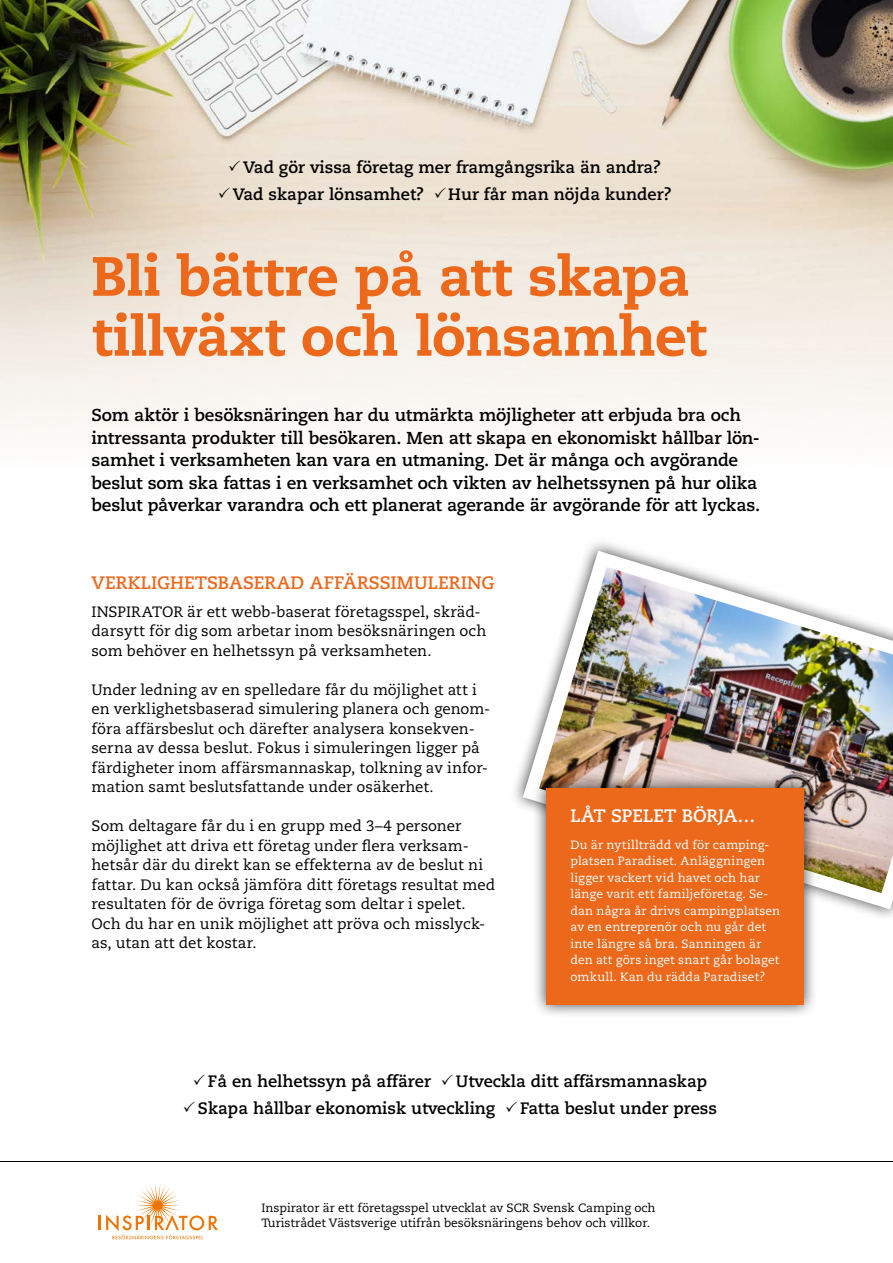
<style>
.page{position:relative;width:893px;height:1263px;background:#fff}
.page>*{position:absolute;margin:0;border:0;box-sizing:border-box;transform-origin:0 0}
.t1{font:800 55.35px/60px "Caecilia";letter-spacing:-.015em;color:#ec691c}
.t2{font:700 18px "Caecilia";color:#ec691c}
.t3{font:700 18px "Caecilia";letter-spacing:-.01em;color:#fff}
.t4{font:700 17.25px/22.5px "Caecilia";letter-spacing:-.01em;color:#000}
.t5{font:700 16.5px/27px "Caecilia";color:#000}
.t6{font:15px/19.5px "Caecilia";color:#000}
.t7{font:12px/16.5px "Caecilia";letter-spacing:.015em;color:#fff}
.t8{font:12px/15px "Caecilia";color:#000}
</style>
<div class="page">
<img style="left:0;top:0;width:893px;height:430px">
<img style="left:515px;top:542px;width:378px;height:375px">
<div style="left:532px;top:775px;width:286px;height:243px;background:#000;opacity:.75"></div>
<div style="left:546px;top:788px;width:258px;height:217px;background:#ec691c"></div>
<svg style="left:99px;top:1183px;width:119px;height:56px"></svg>
<hr style="left:0;top:1161px;width:893px;height:1px;background:#000">
<svg style="left:229px;top:160px;width:11px;height:11px"></svg>
<svg style="left:219px;top:187px;width:11px;height:11px"></svg>
<svg style="left:435px;top:187px;width:11px;height:11px"></svg>
<p class="t5" style="left:233px;top:154px;width:430px;text-indent:10px">Vad gör vissa företag mer framgångsrika än andra?<br>Vad skapar lönsamhet?</p>
<p class="t5" style="left:448px;top:181px;width:225px">Hur får man nöjda kunder?</p>
<h1 class="t1" style="left:91px;top:247px;width:616px">Bli bättre på att skapa tillväxt och lönsamhet</h1>
<p class="t4" style="left:91px;top:404px;width:670px">Som aktör i besöksnäringen har du utmärkta möjligheter att erbjuda bra och intressanta produkter till besökaren. Men att skapa en ekonomiskt hållbar lön&shy;samhet i verksamheten kan vara en utmaning. Det är många och avgörande beslut som ska fattas i en verksamhet och vikten av helhetssynen på hur olika beslut påverkar varandra och ett planerat agerande är avgörande för att lyckas.</p>
<p class="t2" style="left:91px;top:572px;width:404px">VERKLIGHETSBASERAD AFFÄRSSIMULERING</p>
<p class="t6" style="left:91px;top:602px;width:397px">INSPIRATOR är ett webb-baserat företagsspel, skräd&shy;darsytt för dig som arbetar inom besöksnäringen och som behöver en helhetssyn på verksamheten.</p>
<p class="t6" style="left:91px;top:680px;width:400px">Under ledning av en spelledare får du möjlighet att i en verklighetsbaserad simulering planera och genom&shy;föra affärsbeslut och därefter analysera konsekven&shy;serna av dessa beslut. Fokus i simuleringen ligger på färdigheter inom affärsmannaskap, tolkning av infor&shy;mation samt beslutsfattande under osäkerhet.</p>
<p class="t6" style="left:91px;top:817px;width:405px">Som deltagare får du i en grupp med 3–4 personer möjlighet att driva ett företag under flera verksam&shy;hetsår där du direkt kan se effekterna av de beslut ni fattar. Du kan också jämföra ditt företags resultat med resultaten för de övriga företag som deltar i spelet.<br>Och du har en unik möjlighet att pröva och misslyck&shy;as, utan att det kostar.</p>
<p class="t3" style="left:570px;top:805px;width:187px">LÅT SPELET BÖRJA…</p>
<p class="t7" style="left:570px;top:836px;width:211px">Du är nytillträdd vd för camping&shy;platsen Paradiset. Anläggningen ligger vackert vid havet och har länge varit ett familjeföretag. Se&shy;dan några år drivs campingplatsen av en entreprenör och nu går det inte längre så bra. Sanningen är den att görs inget snart går bolaget omkull. Kan du rädda Paradiset?</p>
<p class="t5" style="left:198px;top:1068px;width:511px;text-indent:258px">Utveckla ditt affärsmannaskap<br>Skapa hållbar ekonomisk utveckling</p>
<p class="t5" style="left:208px;top:1068px;width:225px">Få en helhetssyn på affärer</p>
<p class="t5" style="left:520px;top:1095px;width:198px">Fatta beslut under press</p>
<p class="t8" style="left:261px;top:1201px;width:396px">Inspirator är ett företagsspel utvecklat av SCR Svensk Camping och<br>Turistrådet Västsverige utifrån besöksnäringens behov och villkor.</p>
</div>
